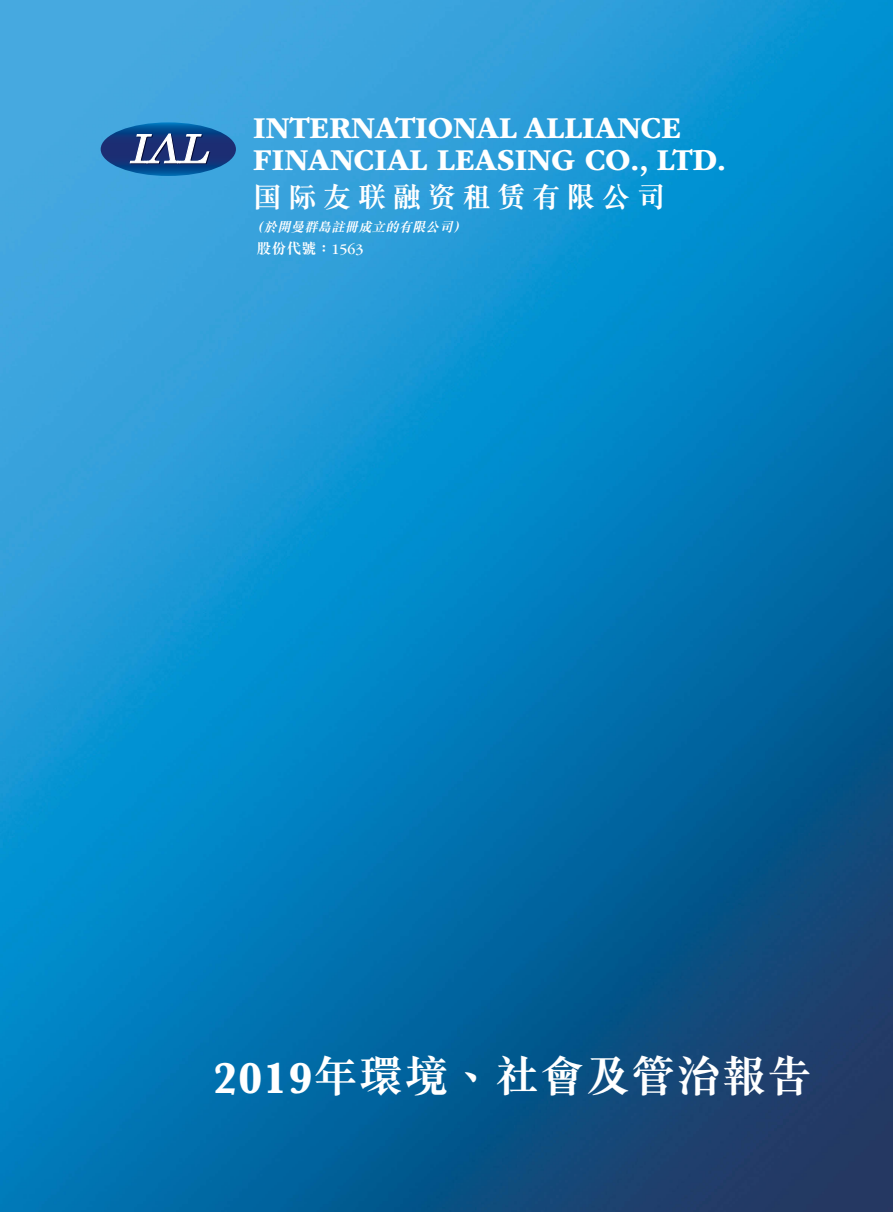
<style>
.page{position:relative;width:893px;height:1212px;background:#fff}
.page>*{position:absolute;margin:0;border:0;box-sizing:border-box;transform-origin:0 0}
.t1{font:700 45px "M Sung HK";letter-spacing:.01em;color:#fff}
.t2{font:700 31.65px/31.7px "ITC Garamond Std";letter-spacing:-.01em;color:#fff}
.t3{font:700 29.1px "M Sung HKS";letter-spacing:.2em;color:#fff}
.t4{font:700 15px "M Sung HK";color:#fff}
.t5{font:italic 700 13.5px "M Sung HK";color:#fff}
.s1{font-family:"ITC Garamond Std";font-weight:400}
</style>
<div class="page">
<img style="left:0;top:0;width:893px;height:1212px">
<svg style="left:101px;top:122px;width:135px;height:54px"></svg>
<p class="t2" style="left:253px;top:113px;width:475px">INTERNATIONAL ALLIANCE<br>FINANCIAL LEASING CO., LTD.</p>
<p class="t3" style="left:253px;top:176px;width:414px">國際友聯融資租賃有限公司</p>
<p class="t5" style="left:453px;top:217px;width:19px">(</p>
<p class="t5" style="left:264px;top:217px;width:195px">於開曼群島註冊成立的有限公司</p>
<p class="t5" style="left:250px;top:217px;width:19px">（</p>
<p class="t4" style="left:256px;top:238px;width:108px">股份代號：<span class="s1">1563</span></p>
<h1 class="t1" style="left:213px;top:1045px;width:600px">2019年環境、社會及管治報告</h1>
</div>
